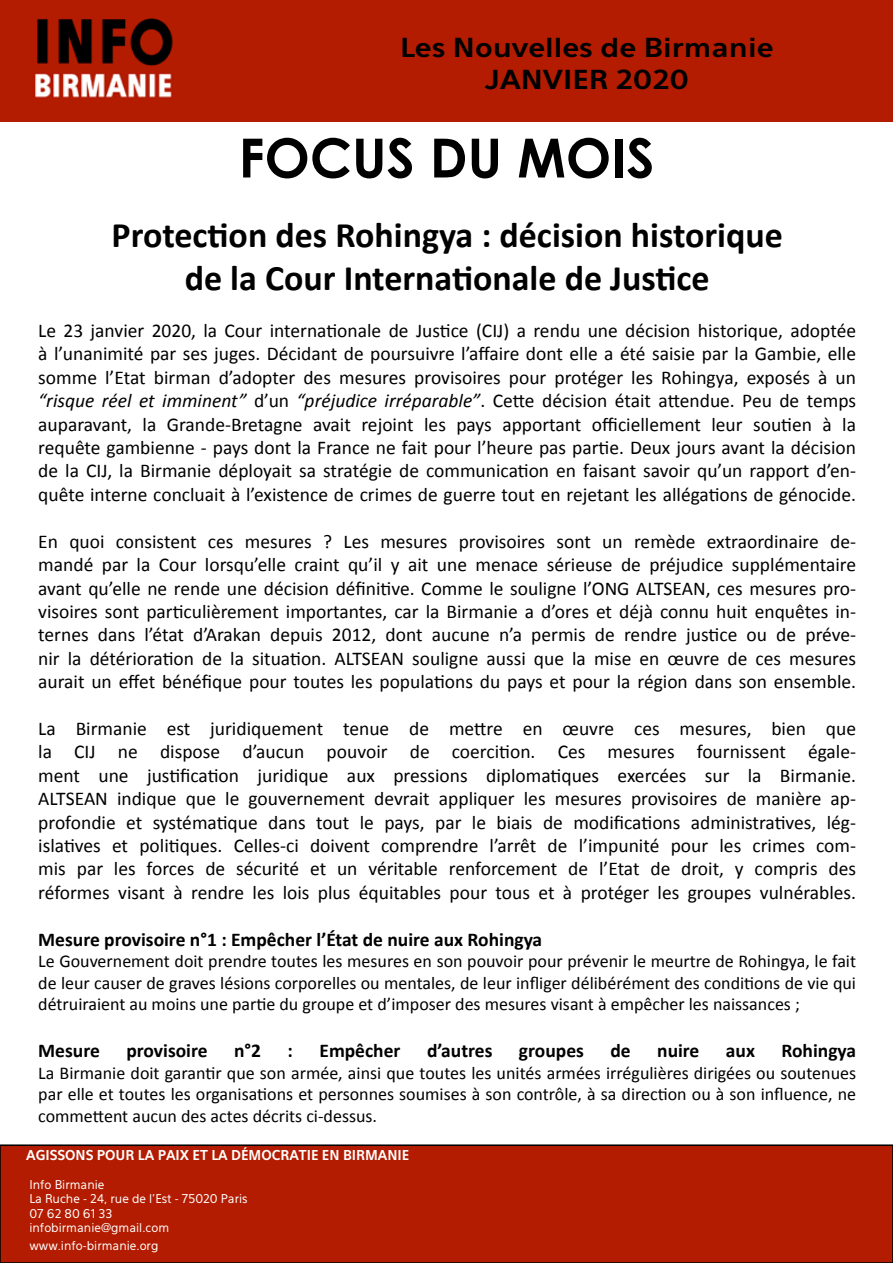
<style>
.page{position:relative;width:893px;height:1263px;background:#fff}
.page>*{position:absolute;margin:0;border:0;box-sizing:border-box;transform-origin:0 0}
.t1{font:700 54px "Century Gothic";color:#000}
.t2{font:700 36px/43.2px "Calibri";color:#000;text-align:center}
.t3{font:700 25.95px/32.4px "Eau Sans";color:#000;text-align:center;scale:1.14 1}
.t4{font:19.5px/23.4px "Calibri";color:#000;text-align:justify}
.t5{font:700 19.5px "Calibri";color:#000}
.t6{font:18px/21.6px "Calibri";color:#000;text-align:justify}
.t7{font:700 13.5px "Eau Sans";color:#fff}
.t8{font:12px/14.4px "Eau Sans";color:#fff}
.s1{font-style:italic}
</style>
<div class="page">
<div style="left:0;top:1145px;width:893px;height:118px;background:#b31c01"></div>
<div style="left:0;top:1144px;width:893px;height:119px;border:2px solid #000"></div>
<div style="left:0;top:0;width:893px;height:122px;background:#b31c00"></div>
<h3 class="t3" style="left:400px;top:31px;width:329px">Les Nouvelles de Birmanie<br>JANVIER 2020</h3>
<h1 class="t1" style="left:239px;top:117px;width:417px">FOCUS DU MOIS</h1>
<h2 class="t2" style="left:112px;top:212px;width:673px">Protection des Rohingya : décision historique de la Cour Internationale de Justice</h2>
<p class="t4" style="left:38px;top:318px;width:819px">Le 23 janvier 2020, la Cour internationale de Justice (CIJ) a rendu une décision historique, adoptée à l’unanimité par ses juges. Décidant de poursuivre l’affaire dont elle a été saisie par la Gambie, elle somme l’Etat birman d’adopter des mesures provisoires pour protéger les Rohingya, exposés à un <span class="s1">“risque réel et imminent”</span> d’un <span class="s1">“préjudice irréparable”</span>. Cette décision était attendue. Peu de temps auparavant, la Grande-Bretagne avait rejoint les pays apportant officiellement leur soutien à la requête gambienne - pays dont la France ne fait pour l’heure pas partie. Deux jours avant la décision de la CIJ, la Birmanie déployait sa stratégie de communication en faisant savoir qu’un rapport d’en&shy;quête interne concluait à l’existence de crimes de guerre tout en rejetant les allégations de génocide.</p>
<p class="t4" style="left:38px;top:529px;width:819px">En quoi consistent ces mesures ? Les mesures provisoires sont un remède extraordinaire de&shy;mandé par la Cour lorsqu’elle craint qu’il y ait une menace sérieuse de préjudice supplémentaire avant qu’elle ne rende une décision définitive. Comme le souligne l’ONG ALTSEAN, ces mesures pro&shy;visoires sont particulièrement importantes, car la Birmanie a d’ores et déjà connu huit enquêtes in&shy;ternes dans l’état d’Arakan depuis 2012, dont aucune n’a permis de rendre justice ou de préve&shy;nir la détérioration de la situation. ALTSEAN souligne aussi que la mise en œuvre de ces mesures aurait un effet bénéfique pour toutes les populations du pays et pour la région dans son ensemble.</p>
<p class="t4" style="left:38px;top:716px;width:819px">La Birmanie est juridiquement tenue de mettre en œuvre ces mesures, bien que la CIJ ne dispose d’aucun pouvoir de coercition. Ces mesures fournissent égale&shy;ment une justification juridique aux pressions diplomatiques exercées sur la Birmanie.<br>ALTSEAN indique que le gouvernement devrait appliquer les mesures provisoires de manière ap&shy;profondie et systématique dans tout le pays, par le biais de modifications administratives, lég&shy;islatives et politiques. Celles-ci doivent comprendre l’arrêt de l’impunité pour les crimes com&shy;mis par les forces de sécurité et un véritable renforcement de l’Etat de droit, y compris des réformes visant à rendre les lois plus équitables pour tous et à protéger les groupes vulnérables.</p>
<p class="t5" style="left:38px;top:925px;width:505px">Mesure provisoire n°1 : Empêcher l’État de nuire aux Rohingya</p>
<p class="t6" style="left:38px;top:950px;width:819px">Le Gouvernement doit prendre toutes les mesures en son pouvoir pour prévenir le meurtre de Rohingya, le fait de leur causer de graves lésions corporelles ou mentales, de leur infliger délibérément des conditions de vie qui détruiraient au moins une partie du groupe et d’imposer des mesures visant à empêcher les naissances ;</p>
<p class="t5" style="left:38px;top:1037px;width:63px">Mesure</p>
<p class="t5" style="left:126px;top:1037px;width:83px">provisoire</p>
<p class="t5" style="left:234px;top:1037px;width:29px">n°2</p>
<p class="t5" style="left:288px;top:1037px;width:7px">:</p>
<p class="t5" style="left:319px;top:1037px;width:83px">Empêcher</p>
<p class="t5" style="left:427px;top:1037px;width:67px">d’autres</p>
<p class="t5" style="left:519px;top:1037px;width:66px">groupes</p>
<p class="t5" style="left:610px;top:1037px;width:22px">de</p>
<p class="t5" style="left:657px;top:1037px;width:44px">nuire</p>
<p class="t5" style="left:726px;top:1037px;width:31px">aux</p>
<p class="t5" style="left:781px;top:1037px;width:76px">Rohingya</p>
<p class="t6" style="left:38px;top:1061px;width:819px">La Birmanie doit garantir que son armée, ainsi que toutes les unités armées irrégulières dirigées ou soutenues par elle et toutes les organisations et personnes soumises à son contrôle, à sa direction ou à son influence, ne commettent aucun des actes décrits ci-dessus.</p>
<p class="t7" style="left:26px;top:1147px;width:385px">AGISSONS POUR LA PAIX ET LA DÉMOCRATIE EN BIRMANIE</p>
<p class="t8" style="left:29px;top:1177px;width:220px">Info Birmanie<br>La Ruche - 24, rue de l’Est - 75020 Paris<br>07 62 80 61 33 infobirmanie@gmail.com</p>
<p class="t8" style="left:29px;top:1239px;width:131px">www.info-birmanie.org</p>
</div>
